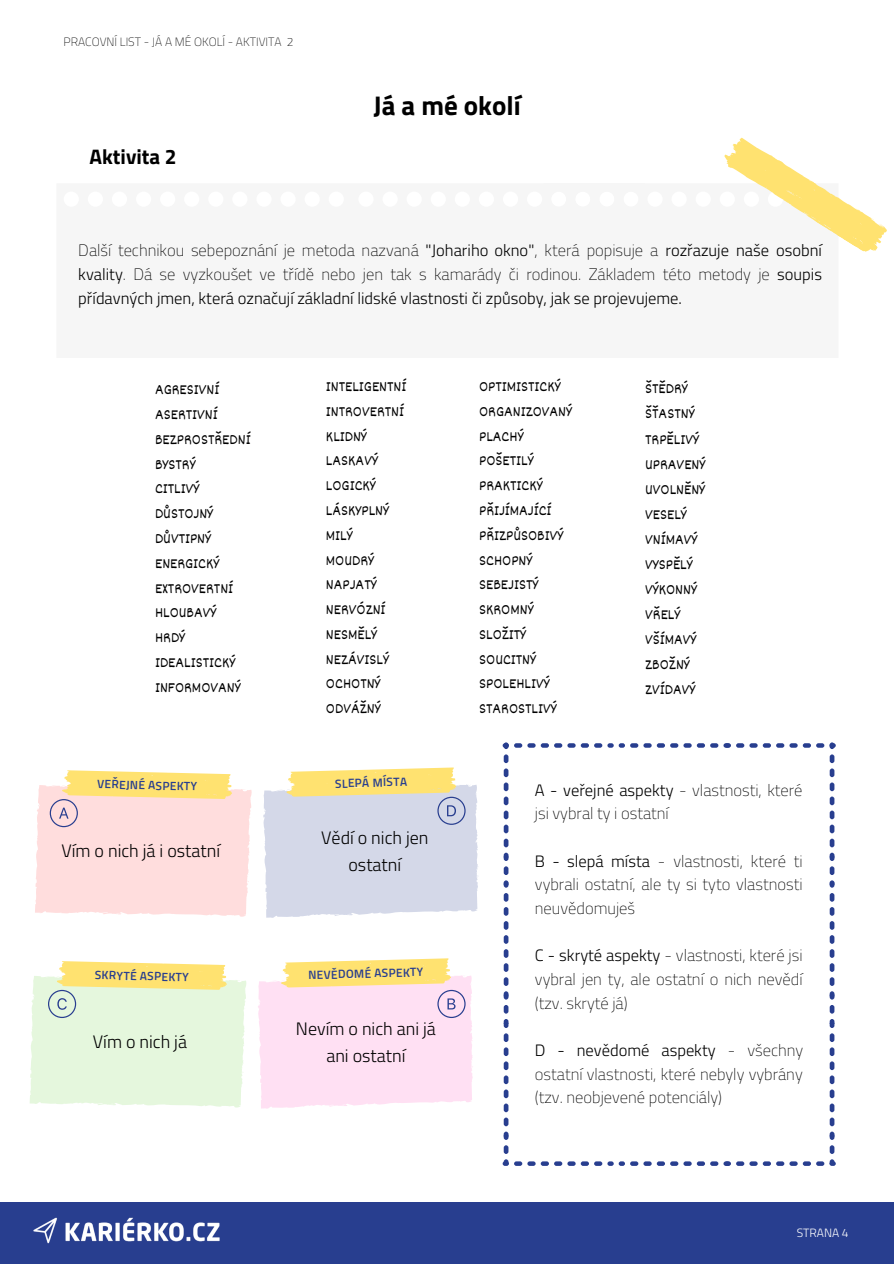
<style>
.page{position:relative;width:894px;height:1264px;background:#fff}
.page>*{position:absolute;margin:0;border:0;box-sizing:border-box;transform-origin:0 0}
.t1{font:700 27px "Titillium Web";color:#000}
.t2{font:700 21px "Titillium Web";color:#000}
.t3{font:300 18px/27px "Titillium Web";color:#000;text-align:center}
.t4{font:100 16.5px/23.7px "Titillium Web";color:#000;text-align:justify}
.t5{font:15px "Dekko";color:#000}
.t6{font:600 12px "Titillium Web";color:#283e8f}
.t7{font:100 12px "Titillium Web";color:#000}
.t8{font:300 12px "Titillium Web";color:#fff}
.s1{font-weight:300}
</style>
<div class="page">
<div style="left:0;top:1201px;width:893px;height:62px;background:#283e8f"></div>
<hr style="left:72px;top:245px;width:263px;height:1px;background:#f6f6f6">
<hr style="left:72px;top:275px;width:263px;height:1px;background:#f6f6f6">
<hr style="left:72px;top:305px;width:263px;height:2px;background:#f6f6f6">
<hr style="left:72px;top:336px;width:263px;height:1px;background:#f6f6f6">
<hr style="left:366px;top:245px;width:264px;height:1px;background:#f6f6f6">
<hr style="left:366px;top:275px;width:264px;height:1px;background:#f6f6f6">
<hr style="left:366px;top:305px;width:264px;height:2px;background:#f6f6f6">
<hr style="left:366px;top:336px;width:264px;height:1px;background:#f6f6f6">
<hr style="left:559px;top:245px;width:263px;height:1px;background:#f6f6f6">
<hr style="left:559px;top:275px;width:263px;height:1px;background:#f6f6f6">
<hr style="left:559px;top:305px;width:263px;height:2px;background:#f6f6f6">
<hr style="left:559px;top:336px;width:263px;height:1px;background:#f6f6f6">
<svg style="left:724px;top:137px;width:163px;height:115px"></svg>
<img style="left:17px;top:1201px;width:219px;height:43px">
<svg style="left:630px;top:742px;width:205px;height:145px"></svg>
<svg style="left:829px;top:893px;width:5px;height:92px"></svg>
<svg style="left:829px;top:991px;width:5px;height:148px"></svg>
<svg style="left:630px;top:1145px;width:205px;height:20px"></svg>
<svg style="left:502px;top:742px;width:122px;height:145px"></svg>
<svg style="left:503px;top:893px;width:5px;height:92px"></svg>
<svg style="left:503px;top:991px;width:5px;height:148px"></svg>
<svg style="left:502px;top:1145px;width:122px;height:20px"></svg>
<svg style="left:258px;top:958px;width:215px;height:150px;background:#fee2e3"></svg>
<svg style="left:29px;top:961px;width:218px;height:147px;background:#e9f4d1"></svg>
<svg style="left:35px;top:770px;width:217px;height:147px;background:#fedfd1"></svg>
<svg style="left:263px;top:767px;width:215px;height:151px;background:#dcdcda"></svg>
<p class="t7" style="left:64px;top:33px;width:231px">PRACOVNÍ LIST - JÁ A MÉ OKOLÍ - AKTIVITA 2</p>
<p class="t2" style="left:89px;top:140px;width:89px">Aktivita 2</p>
<p class="t1" style="left:373px;top:84px;width:149px">Já a mé okolí</p>
<p class="t4" style="left:78px;top:238px;width:745px">Další technikou sebepoznání je metoda nazvaná <span class="s1">"Johariho okno"</span>, která popisuje a <span class="s1">rozřazuje naše osobní kvality</span>. Dá se vyzkoušet ve třídě nebo jen tak s kamarády či rodinou. Základem této metody je <span class="s1">soupis přídavných jmen, která označují základní lidské vlastnosti či způsoby, jak se projevujeme.</span></p>
<p class="t5" style="left:155px;top:380px;width:66px">AGRESIVNÍ</p>
<p class="t5" style="left:155px;top:405px;width:64px">ASERTIVNÍ</p>
<p class="t5" style="left:155px;top:430px;width:97px">BEZPROSTŘEDNÍ</p>
<p class="t5" style="left:155px;top:455px;width:42px">BYSTRÝ</p>
<p class="t5" style="left:155px;top:479px;width:46px">CITLIVÝ</p>
<p class="t5" style="left:155px;top:504px;width:60px">DŮSTOJNÝ</p>
<p class="t5" style="left:155px;top:529px;width:57px">DŮVTIPNÝ</p>
<p class="t5" style="left:155px;top:554px;width:66px">ENERGICKÝ</p>
<p class="t5" style="left:155px;top:578px;width:80px">EXTROVERTNÍ</p>
<p class="t5" style="left:155px;top:603px;width:63px">HLOUBAVÝ</p>
<p class="t5" style="left:155px;top:628px;width:31px">HRDÝ</p>
<p class="t5" style="left:155px;top:653px;width:82px">IDEALISTICKÝ</p>
<p class="t5" style="left:155px;top:677px;width:87px">INFORMOVANÝ</p>
<p class="t5" style="left:326px;top:377px;width:82px">INTELIGENTNÍ</p>
<p class="t5" style="left:326px;top:402px;width:80px">INTROVERTNÍ</p>
<p class="t5" style="left:326px;top:426px;width:42px">KLIDNÝ</p>
<p class="t5" style="left:326px;top:451px;width:53px">LASKAVÝ</p>
<p class="t5" style="left:326px;top:476px;width:51px">LOGICKÝ</p>
<p class="t5" style="left:326px;top:501px;width:64px">LÁSKYPLNÝ</p>
<p class="t5" style="left:326px;top:526px;width:28px">MILÝ</p>
<p class="t5" style="left:326px;top:550px;width:50px">MOUDRÝ</p>
<p class="t5" style="left:326px;top:575px;width:52px">NAPJATÝ</p>
<p class="t5" style="left:326px;top:600px;width:61px">NERVÓZNÍ</p>
<p class="t5" style="left:326px;top:625px;width:53px">NESMĚLÝ</p>
<p class="t5" style="left:326px;top:649px;width:64px">NEZÁVISLÝ</p>
<p class="t5" style="left:326px;top:674px;width:56px">OCHOTNÝ</p>
<p class="t5" style="left:326px;top:699px;width:56px">ODVÁŽNÝ</p>
<p class="t6" style="left:97px;top:774px;width:101px;rotate:1deg">VEŘEJNÉ ASPEKTY</p>
<p class="t6" style="left:335px;top:773px;width:73px;rotate:-1deg">SLEPÁ MÍSTA</p>
<p class="t3" style="left:61px;top:837px;width:160px">Vím o nich já i ostatní</p>
<p class="t3" style="left:321px;top:823px;width:109px">Vědí o nich jen ostatní</p>
<p class="t6" style="left:95px;top:965px;width:95px;rotate:1deg">SKRYTÉ ASPEKTY</p>
<p class="t6" style="left:308px;top:965px;width:116px;rotate:-1deg">NEVĚDOMÉ ASPEKTY</p>
<p class="t3" style="left:93px;top:1028px;width:96px">Vím o nich já</p>
<p class="t3" style="left:296px;top:1014px;width:141px">Nevím o nich ani já ani ostatní</p>
<p class="t5" style="left:479px;top:377px;width:83px">OPTIMISTICKÝ</p>
<p class="t5" style="left:479px;top:402px;width:94px">ORGANIZOVANÝ</p>
<p class="t5" style="left:479px;top:426px;width:46px">PLACHÝ</p>
<p class="t5" style="left:479px;top:451px;width:56px">POŠETILÝ</p>
<p class="t5" style="left:479px;top:476px;width:65px">PRAKTICKÝ</p>
<p class="t5" style="left:479px;top:501px;width:74px">PŘIJÍMAJÍCÍ</p>
<p class="t5" style="left:479px;top:526px;width:86px">PŘIZPŮSOBIVÝ</p>
<p class="t5" style="left:479px;top:550px;width:55px">SCHOPNÝ</p>
<p class="t5" style="left:479px;top:575px;width:61px">SEBEJISTÝ</p>
<p class="t5" style="left:479px;top:600px;width:56px">SKROMNÝ</p>
<p class="t5" style="left:479px;top:625px;width:48px">SLOŽITÝ</p>
<p class="t5" style="left:479px;top:649px;width:58px">SOUCITNÝ</p>
<p class="t5" style="left:479px;top:674px;width:72px">SPOLEHLIVÝ</p>
<p class="t5" style="left:479px;top:699px;width:79px">STAROSTLIVÝ</p>
<p class="t5" style="left:645px;top:379px;width:44px">ŠTĚDRÝ</p>
<p class="t5" style="left:645px;top:404px;width:51px">ŠŤASTNÝ</p>
<p class="t5" style="left:645px;top:429px;width:55px">TRPĚLIVÝ</p>
<p class="t5" style="left:645px;top:454px;width:62px">UPRAVENÝ</p>
<p class="t5" style="left:645px;top:479px;width:61px">UVOLNĚNÝ</p>
<p class="t5" style="left:645px;top:504px;width:43px">VESELÝ</p>
<p class="t5" style="left:645px;top:529px;width:54px">VNÍMAVÝ</p>
<p class="t5" style="left:645px;top:554px;width:49px">VYSPĚLÝ</p>
<p class="t5" style="left:645px;top:579px;width:53px">VÝKONNÝ</p>
<p class="t5" style="left:645px;top:605px;width:37px">VŘELÝ</p>
<p class="t5" style="left:645px;top:630px;width:53px">VŠÍMAVÝ</p>
<p class="t5" style="left:645px;top:655px;width:46px">ZBOŽNÝ</p>
<p class="t5" style="left:645px;top:680px;width:52px">ZVÍDAVÝ</p>
<p class="t4" style="left:535px;top:777px;width:269px"><span class="s1">A - veřejné aspekty</span> - vlastnosti, které jsi vybral ty i ostatní</p>
<p class="t4" style="left:535px;top:848px;width:269px"><span class="s1">B - slepá místa</span> - vlastnosti, které ti vybrali ostatní, ale ty si tyto vlastnosti neuvědomuješ</p>
<p class="t4" style="left:535px;top:943px;width:269px"><span class="s1">C - skryté aspekty</span> - vlastnosti, které jsi vybral jen ty, ale ostatní o nich nevědí (tzv. skryté já)</p>
<p class="t4" style="left:535px;top:1037px;width:270px"><span class="s1">D - nevědomé aspekty</span> - všechny ostatní vlastnosti, které nebyly vybrány (tzv. neobjevené potenciály)</p>
<p class="t8" style="left:796px;top:1223px;width:53px">STRANA 4</p>
</div>
